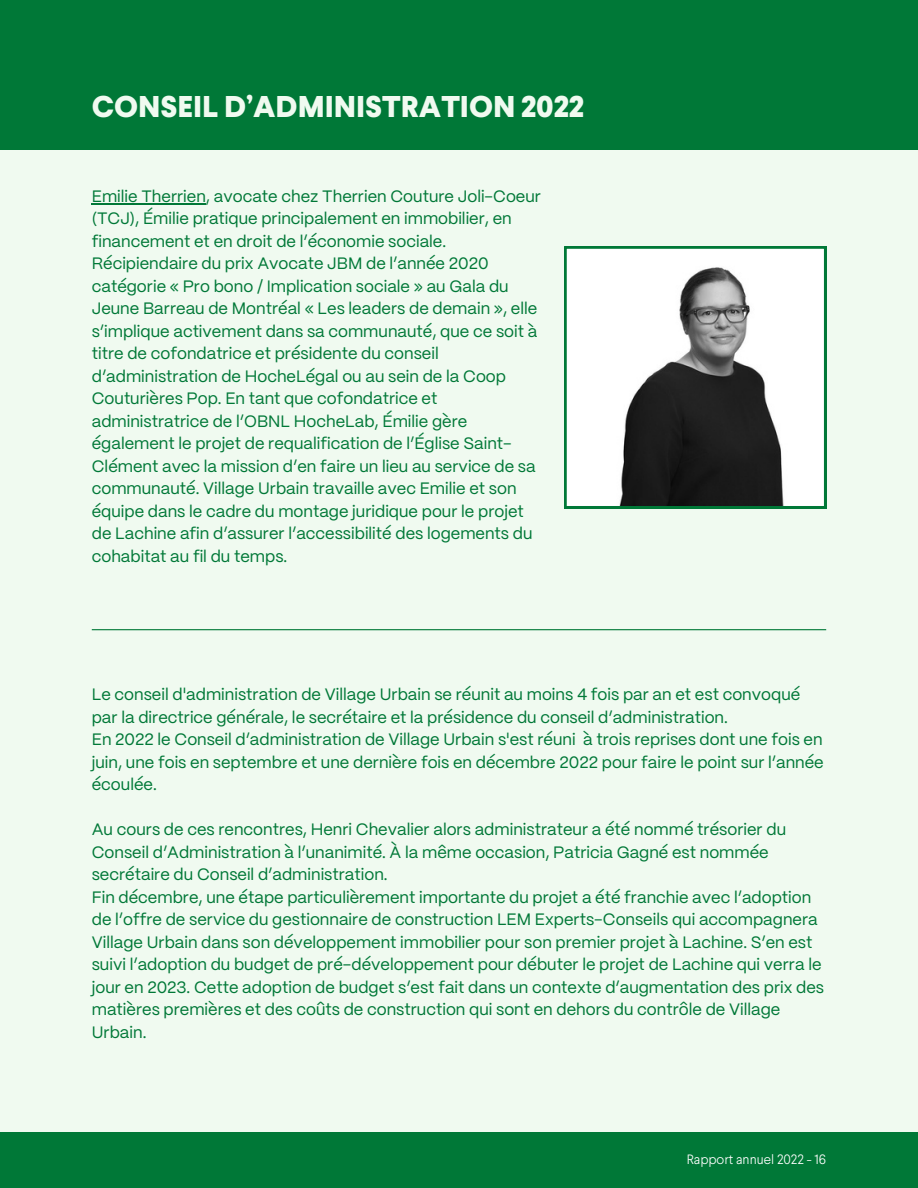
<style>
.page{position:relative;width:918px;height:1188px;background:#f0faf0}
.page>*{position:absolute;margin:0;border:0;box-sizing:border-box;transform-origin:0 0}
.t1{font:800 30px "Larsseit";color:#f0faf0}
.t2{font:16.5px/22.5px "PP Mori";color:#007837}
.t3{font:300 13.5px "Larsseit";color:#fff}
</style>
<div class="page">
<div style="left:0;top:1133px;width:918px;height:55px;background:#007837"></div>
<div style="left:0;top:0;width:918px;height:149px;background:#007837"></div>
<svg style="left:565px;top:247px;width:261px;height:261px"></svg>
<hr style="left:92px;top:203px;width:114px;height:1px;background:#007837">
<hr style="left:92px;top:629px;width:734px;height:1px;background:#007837">
<h1 class="t1" style="left:92px;top:94px;width:494px">CONSEIL D’ADMINISTRATION 2022</h1>
<p class="t2" style="left:92px;top:186px;width:451px">Emilie Therrien, avocate chez Therrien Couture Joli-Coeur (TCJ), Émilie pratique principalement en immobilier, en financement et en droit de l’économie sociale.<br>Récipiendaire du prix Avocate JBM de l’année 2020 catégorie « Pro bono / Implication sociale » au Gala du Jeune Barreau de Montréal « Les leaders de demain », elle s’implique activement dans sa communauté, que ce soit à titre de cofondatrice et présidente du conseil d’administration de HocheLégal ou au sein de la Coop Couturières Pop. En tant que cofondatrice et administratrice de l’OBNL HocheLab, Émilie gère également le projet de requalification de l’Église Saint-Clément avec la mission d’en faire un lieu au service de sa communauté. Village Urbain travaille avec Emilie et son équipe dans le cadre du montage juridique pour le projet de Lachine afin d’assurer l’accessibilité des logements du cohabitat au fil du temps.</p>
<p class="t2" style="left:92px;top:685px;width:733px">Le conseil d'administration de Village Urbain se réunit au moins 4 fois par an et est convoqué par la directrice générale, le secrétaire et la présidence du conseil d’administration.<br>En 2022 le Conseil d’administration de Village Urbain s'est réuni à trois reprises dont une fois en juin, une fois en septembre et une dernière fois en décembre 2022 pour faire le point sur l’année écoulée.</p>
<p class="t2" style="left:92px;top:820px;width:734px">Au cours de ces rencontres, Henri Chevalier alors administrateur a été nommé trésorier du Conseil d’Administration à l’unanimité. À la même occasion, Patricia Gagné est nommée secrétaire du Conseil d’administration.<br>Fin décembre, une étape particulièrement importante du projet a été franchie avec l’adoption de l’offre de service du gestionnaire de construction LEM Experts-Conseils qui accompagnera Village Urbain dans son développement immobilier pour son premier projet à Lachine. S’en est suivi l’adoption du budget de pré-développement pour débuter le projet de Lachine qui verra le jour en 2023. Cette adoption de budget s’est fait dans un contexte d’augmentation des prix des matières premières et des coûts de construction qui sont en dehors du contrôle de Village Urbain.</p>
<p class="t3" style="left:687px;top:1154px;width:141px">Rapport annuel 2022 - 16</p>
</div>
